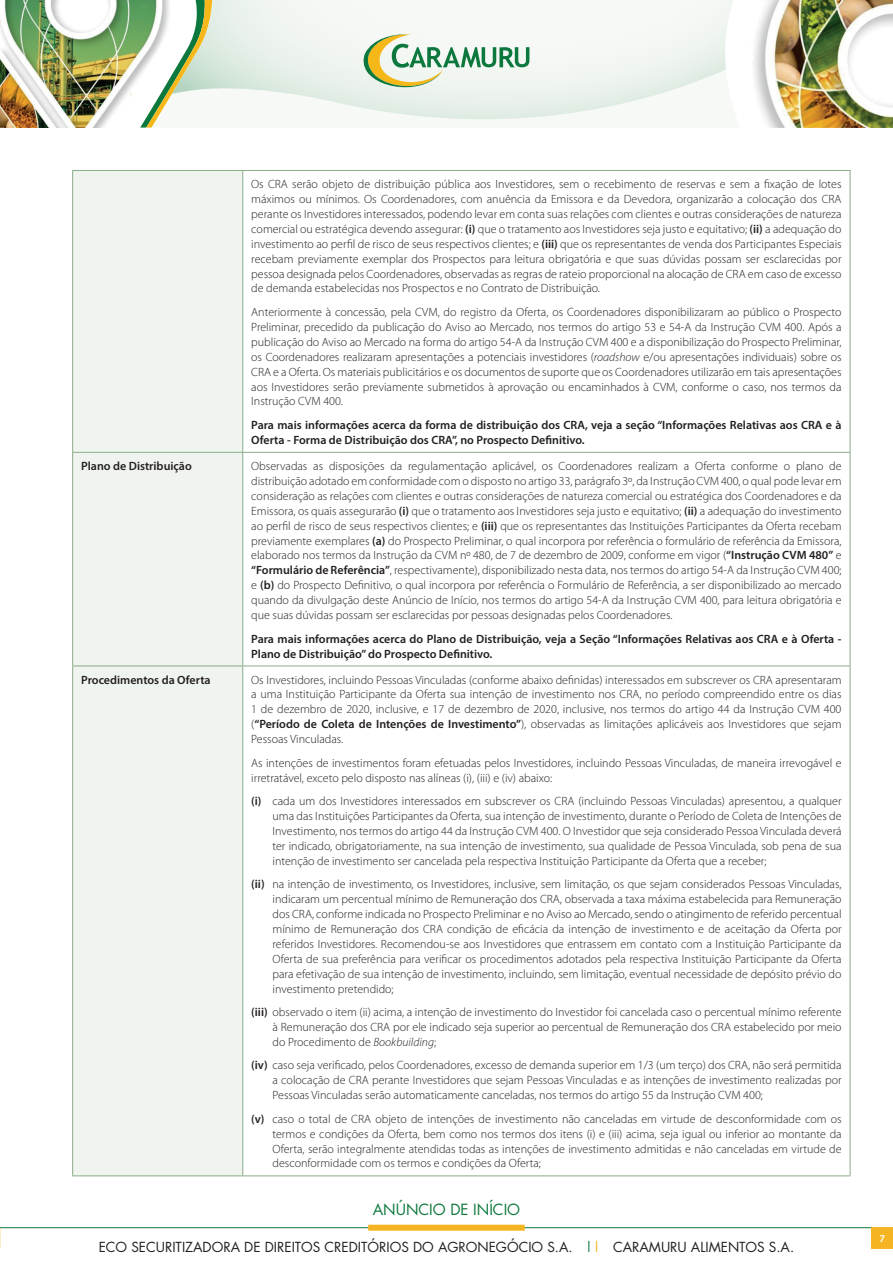
<style>
.page{position:relative;width:893px;height:1263px;background:#fff}
.page>*{position:absolute;margin:0;border:0;box-sizing:border-box;transform-origin:0 0}
.t1{font:15px "Futura";color:#0d793d}
.t2{font:13.5px "Futura";color:#231f20}
.t3{font:300 12px/15px "Myriad Pro";color:#231f20;text-align:justify}
.t4{font:600 12px/15px "Myriad Pro";color:#231f20}
.t5{font:600 10.5px "Myriad Pro";color:#fff}
.s1{font-weight:600}
.s2{font-style:italic}
.s3{color:#0d793d}
.s4{color:#f5b421}
</style>
<div class="page">
<hr style="left:0;top:1227px;width:893px;height:1px;background:#0d793d">
<div style="left:368px;top:1225px;width:157px;height:6px;background:#f5b421"></div>
<svg style="left:0;top:1227px;width:1px;height:21px"></svg>
<div style="left:872px;top:1227px;width:21px;height:21px;background:#f5b421"></div>
<img style="left:0;top:0;width:140px;height:128px">
<img style="left:753px;top:0;width:140px;height:128px">
<svg style="left:212px;top:0;width:522px;height:120px"></svg>
<svg style="left:140px;top:0;width:72px;height:128px"></svg>
<svg style="left:362px;top:34px;width:167px;height:53px"></svg>
<div style="left:73px;top:171px;width:169px;height:1004px;background:#f0f4ef"></div>
<hr style="left:72px;top:170px;width:171px;height:1px;background:#8aab88">
<hr style="left:72px;top:171px;width:1px;height:281px;background:#8aab88">
<hr style="left:243px;top:170px;width:607px;height:1px;background:#8aab88">
<hr style="left:242px;top:171px;width:1px;height:281px;background:#8aab88">
<hr style="left:850px;top:171px;width:1px;height:281px;background:#8aab88">
<hr style="left:72px;top:452px;width:171px;height:1px;background:#8aab88">
<hr style="left:72px;top:453px;width:1px;height:213px;background:#8aab88">
<hr style="left:243px;top:452px;width:607px;height:1px;background:#8aab88">
<hr style="left:242px;top:453px;width:1px;height:213px;background:#8aab88">
<hr style="left:850px;top:453px;width:1px;height:213px;background:#8aab88">
<hr style="left:72px;top:666px;width:171px;height:1px;background:#8aab88">
<hr style="left:72px;top:666px;width:1px;height:509px;background:#8aab88">
<hr style="left:243px;top:666px;width:607px;height:1px;background:#8aab88">
<hr style="left:242px;top:666px;width:1px;height:509px;background:#8aab88">
<hr style="left:850px;top:666px;width:1px;height:509px;background:#8aab88">
<hr style="left:72px;top:1175px;width:171px;height:1px;background:#8aab88">
<hr style="left:243px;top:1175px;width:607px;height:1px;background:#8aab88">
<p class="t3" style="left:251px;top:177px;width:592px">Os CRA serão objeto de distribuição pública aos Investidores, sem o recebimento de reservas e sem a fixação de lotes máximos ou mínimos. Os Coordenadores, com anuência da Emissora e da Devedora, organizarão a colocação dos CRA perante os Investidores interessados, podendo levar em conta suas relações com clientes e outras considerações de natureza comercial ou estratégica devendo assegurar: <span class="s1">(i)</span> que o tratamento aos Investidores seja justo e equitativo; <span class="s1">(ii)</span> a adequação do investimento ao perfil de risco de seus respectivos clientes; e <span class="s1">(iii)</span> que os representantes de venda dos Participantes Especiais recebam previamente exemplar dos Prospectos para leitura obrigatória e que suas dúvidas possam ser esclarecidas por pessoa designada pelos Coordenadores, observadas as regras de rateio proporcional na alocação de CRA em caso de excesso de demanda estabelecidas nos Prospectos e no Contrato de Distribuição.</p>
<p class="t3" style="left:251px;top:305px;width:592px">Anteriormente à concessão, pela CVM, do registro da Oferta, os Coordenadores disponibilizaram ao público o Prospecto Preliminar, precedido da publicação do Aviso ao Mercado, nos termos do artigo 53 e 54-A da Instrução CVM 400. Após a publicação do Aviso ao Mercado na forma do artigo 54-A da Instrução CVM 400 e a disponibilização do Prospecto Preliminar, os Coordenadores realizaram apresentações a potenciais investidores (<span class="s2">roadshow</span> e/ou apresentações individuais) sobre os CRA e a Oferta. Os materiais publicitários e os documentos de suporte que os Coordenadores utilizarão em tais apresentações aos Investidores serão previamente submetidos à aprovação ou encaminhados à CVM, conforme o caso, nos termos da Instrução CVM 400.</p>
<p class="t4" style="left:251px;top:417px;width:592px">Para mais informações acerca da forma de distribuição dos CRA, veja a seção “Informações Relativas aos CRA e à<br>Oferta - Forma de Distribuição dos CRA”, no Prospecto Definitivo.</p>
<p class="t4" style="left:81px;top:458px;width:112px">Plano de Distribuição</p>
<p class="t3" style="left:251px;top:459px;width:592px">Observadas as disposições da regulamentação aplicável, os Coordenadores realizam a Oferta conforme o plano de distribuição adotado em conformidade com o disposto no artigo 33, parágrafo 3º, da Instrução CVM 400, o qual pode levar em consideração as relações com clientes e outras considerações de natureza comercial ou estratégica dos Coordenadores e da Emissora, os quais assegurarão <span class="s1">(i)</span> que o tratamento aos Investidores seja justo e equitativo; <span class="s1">(ii)</span> a adequação do investimento ao perfil de risco de seus respectivos clientes; e <span class="s1">(iii)</span> que os representantes das Instituições Participantes da Oferta recebam previamente exemplares <span class="s1">(a)</span> do Prospecto Preliminar, o qual incorpora por referência o formulário de referência da Emissora, elaborado nos termos da Instrução da CVM nº 480, de 7 de dezembro de 2009, conforme em vigor (<span class="s1">“Instrução CVM 480”</span> e <span class="s1">“Formulário de Referência”</span>, respectivamente), disponibilizado nesta data, nos termos do artigo 54-A da Instrução CVM 400; e <span class="s1">(b)</span> do Prospecto Definitivo, o qual incorpora por referência o Formulário de Referência, a ser disponibilizado ao mercado quando da divulgação deste Anúncio de Início, nos termos do artigo 54-A da Instrução CVM 400, para leitura obrigatória e que suas dúvidas possam ser esclarecidas por pessoas designadas pelos Coordenadores.</p>
<p class="t4" style="left:251px;top:631px;width:592px">Para mais informações acerca do Plano de Distribuição, veja a Seção “Informações Relativas aos CRA e à Oferta -<br>Plano de Distribuição” do Prospecto Definitivo.</p>
<p class="t4" style="left:81px;top:672px;width:131px">Procedimentos da Oferta</p>
<p class="t3" style="left:251px;top:672px;width:592px">Os Investidores, incluindo Pessoas Vinculadas (conforme abaixo definidas) interessados em subscrever os CRA apresentaram a uma Instituição Participante da Oferta sua intenção de investimento nos CRA, no período compreendido entre os dias 1 de dezembro de 2020, inclusive, e 17 de dezembro de 2020, inclusive, nos termos do artigo 44 da Instrução CVM 400 (<span class="s1">“Período de Coleta de Intenções de Investimento”</span>), observadas as limitações aplicáveis aos Investidores que sejam Pessoas Vinculadas.</p>
<p class="t3" style="left:251px;top:755px;width:592px">As intenções de investimentos foram efetuadas pelos Investidores, incluindo Pessoas Vinculadas, de maneira irrevogável e irretratável, exceto pelo disposto nas alíneas (i), (iii) e (iv) abaixo:</p>
<p class="t3" style="left:273px;top:794px;width:571px;text-indent:-21px"><span class="s1">(i)</span> cada um dos Investidores interessados em subscrever os CRA (incluindo Pessoas Vinculadas) apresentou, a qualquer uma das Instituições Participantes da Oferta, sua intenção de investimento, durante o Período de Coleta de Intenções de Investimento, nos termos do artigo 44 da Instrução CVM 400. O Investidor que seja considerado Pessoa Vinculada deverá ter indicado, obrigatoriamente, na sua intenção de investimento, sua qualidade de Pessoa Vinculada, sob pena de sua intenção de investimento ser cancelada pela respectiva Instituição Participante da Oferta que a receber;</p>
<p class="t3" style="left:273px;top:877px;width:571px;text-indent:-21px"><span class="s1">(ii)</span> na intenção de investimento, os Investidores, inclusive, sem limitação, os que sejam considerados Pessoas Vinculadas, indicaram um percentual mínimo de Remuneração dos CRA, observada a taxa máxima estabelecida para Remuneração dos CRA, conforme indicada no Prospecto Preliminar e no Aviso ao Mercado, sendo o atingimento de referido percentual mínimo de Remuneração dos CRA condição de eficácia da intenção de investimento e de aceitação da Oferta por referidos Investidores. Recomendou-se aos Investidores que entrassem em contato com a Instituição Participante da Oferta de sua preferência para verificar os procedimentos adotados pela respectiva Instituição Participante da Oferta para efetivação de sua intenção de investimento, incluindo, sem limitação, eventual necessidade de depósito prévio do investimento pretendido;</p>
<p class="t3" style="left:273px;top:1005px;width:571px;text-indent:-21px"><span class="s1">(iii)</span> observado o item (ii) acima, a intenção de investimento do Investidor foi cancelada caso o percentual mínimo referente à Remuneração dos CRA por ele indicado seja superior ao percentual de Remuneração dos CRA estabelecido por meio do Procedimento de <span class="s2">Bookbuilding</span>;</p>
<p class="t3" style="left:273px;top:1058px;width:571px;text-indent:-21px"><span class="s1">(iv)</span> caso seja verificado, pelos Coordenadores, excesso de demanda superior em 1/3 (um terço) dos CRA, não será permitida a colocação de CRA perante Investidores que sejam Pessoas Vinculadas e as intenções de investimento realizadas por Pessoas Vinculadas serão automaticamente canceladas, nos termos do artigo 55 da Instrução CVM 400;</p>
<p class="t3" style="left:273px;top:1111px;width:571px;text-indent:-21px"><span class="s1">(v)</span> caso o total de CRA objeto de intenções de investimento não canceladas em virtude de desconformidade com os termos e condições da Oferta, bem como nos termos dos itens (i) e (iii) acima, seja igual ou inferior ao montante da Oferta, serão integralmente atendidas todas as intenções de investimento admitidas e não canceladas em virtude de desconformidade com os termos e condições da Oferta;</p>
<p class="t1" style="left:373px;top:1199px;width:149px">ANÚNCIO DE INÍCIO</p>
<p class="t2" style="left:99px;top:1238px;width:697px">ECO SECURITIZADORA DE DIREITOS CREDITÓRIOS DO AGRONEGÓCIO S.A. <span class="s3">|</span><span class="s4">|</span> CARAMURU ALIMENTOS S.A.</p>
<p class="t5" style="left:879px;top:1232px;width:7px">7</p>
</div>
